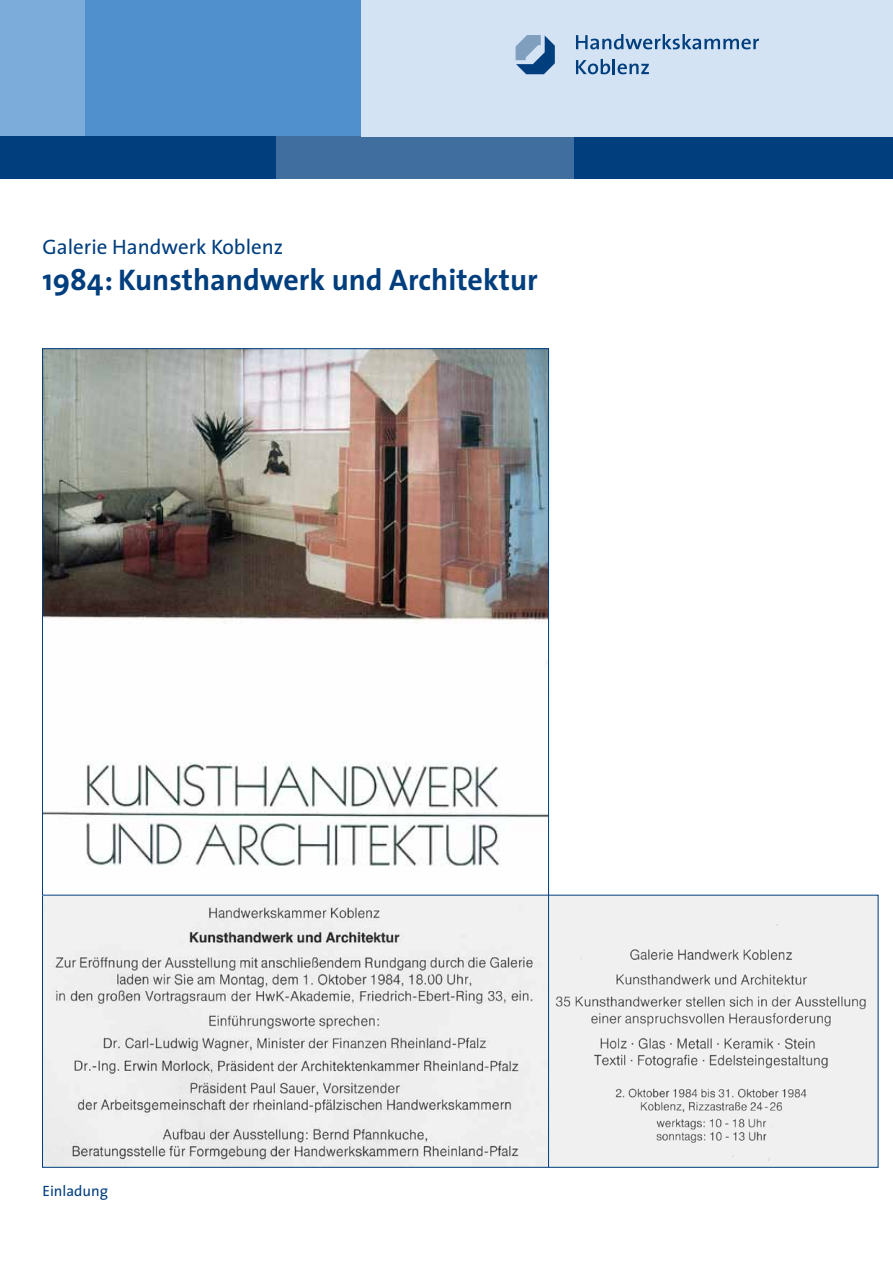
<style>
.page{position:relative;width:893px;height:1263px;background:#fff}
.page>*{position:absolute;margin:0;border:0;box-sizing:border-box;transform-origin:0 0}
.t1{font:700 30px "The Sans";color:#003e7e}
.t2{font:21px "The Sans";color:#003e7e}
.t3{font:15px "The Sans";color:#003e7e}
</style>
<div class="page">
<div style="left:0;top:0;width:85px;height:136px;background:#7cacda"></div>
<div style="left:85px;top:0;width:340px;height:136px;background:#5091cd"></div>
<div style="left:574px;top:136px;width:319px;height:43px;background:#003e7e"></div>
<div style="left:0;top:136px;width:276px;height:43px;background:#003e7e"></div>
<div style="left:276px;top:136px;width:298px;height:43px;background:#406e9e"></div>
<div style="left:361px;top:0;width:532px;height:136px;background:#d3e3f3"></div>
<svg style="left:576px;top:34px;width:183px;height:15px"></svg>
<svg style="left:576px;top:59px;width:73px;height:15px"></svg>
<svg style="left:516px;top:35px;width:39px;height:39px"></svg>
<img style="left:44px;top:350px;width:503px;height:816px">
<div style="left:42px;top:895px;width:507px;height:273px;border:1px solid #003e7e"></div>
<img style="left:550px;top:897px;width:326px;height:269px">
<div style="left:548px;top:895px;width:330px;height:273px;border:1px solid #003e7e"></div>
<p class="t2" style="left:43px;top:233px;width:242px">Galerie Handwerk Koblenz</p>
<p class="t1" style="left:43px;top:261px;width:497px">1984: Kunsthandwerk und Architektur</p>
<p class="t3" style="left:43px;top:1181px;width:67px">Einladung</p>
</div>
